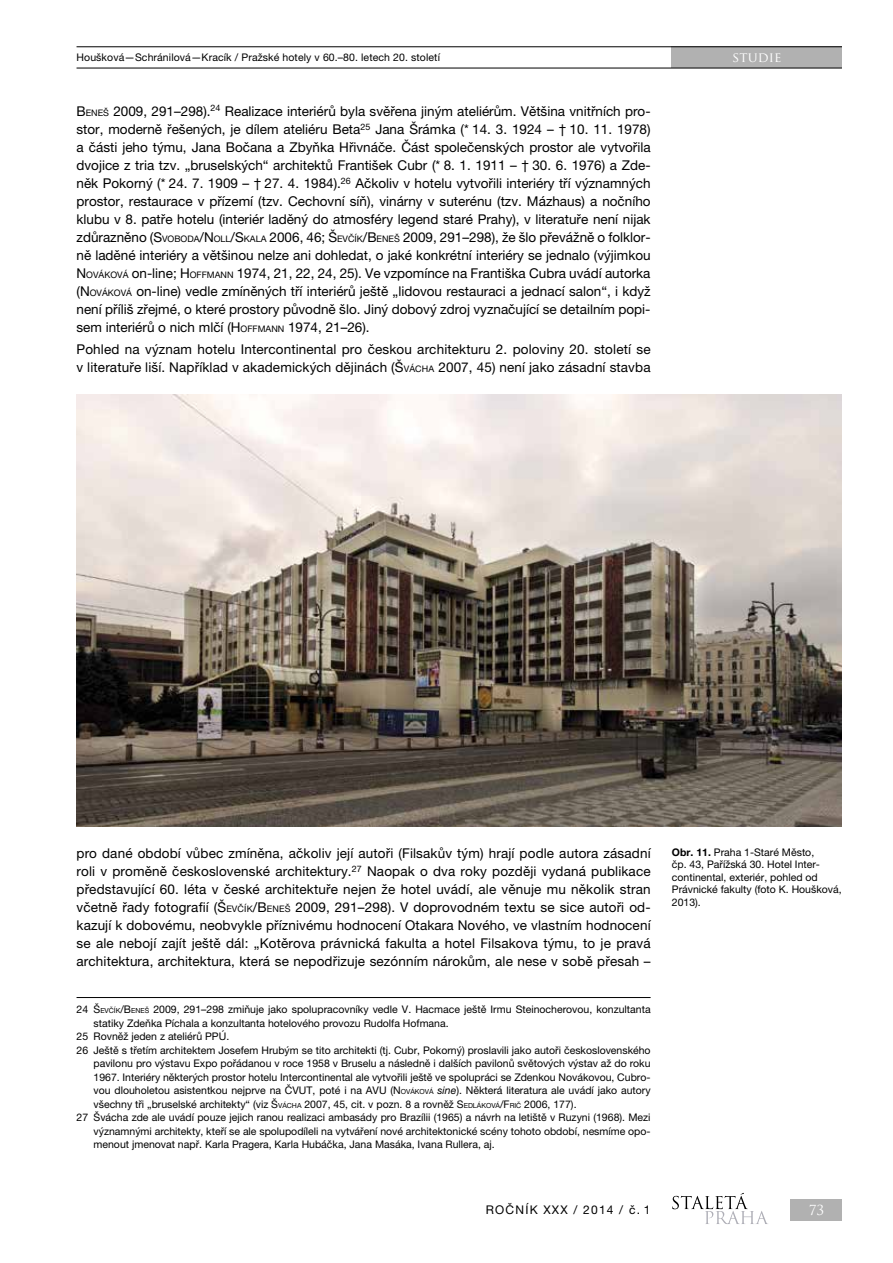
<style>
.page{position:relative;width:893px;height:1263px;background:#fff}
.page>*{position:absolute;margin:0;border:0;box-sizing:border-box;transform-origin:0 0}
.t1{font:13.5px/18px "Helvetica Neue LT Pro";letter-spacing:.01em;color:#000;text-align:justify}
.t2{font:13.5px "Trajan Pro";letter-spacing:.01em;color:#fff}
.t3{font:12px "Helvetica Neue LT Pro";letter-spacing:.1em;color:#000}
.t4{font:10.5px/12.6px "Helvetica Neue LT Pro";color:#000}
.s1{font-family:"Helvetica Neue LT Pro Roman SC666"}
.s2{font-family:"Helvetica Neue LT Pro Roman SC666";font-size:9px}
.s3{font-family:"Helvetica Neue LT Pro Roman SC666";font-size:7.05px}
.s4{font-style:italic}
.s5{font-weight:700}
</style>
<div class="page">
<div style="left:791px;top:1199px;width:51px;height:21px;background:#b1b1b1"></div>
<div style="left:672px;top:47px;width:170px;height:21px;background:#b1b1b1"></div>
<hr style="left:77px;top:46px;width:765px;height:1px;background:#000">
<hr style="left:77px;top:68px;width:765px;height:1px;background:#000">
<svg style="left:672px;top:1193px;width:96px;height:31px"></svg>
<hr style="left:77px;top:997px;width:574px;height:1px;background:#000">
<img style="left:77px;top:394px;width:765px;height:433px">
<p class="t4" style="left:77px;top:51px;width:365px">Houšková—Schránilová—Kracík / Pražské hotely v 60.–80. letech 20. století</p>
<p class="t2" style="left:732px;top:49px;width:51px">STUDIE</p>
<p class="t1" style="left:77px;top:102px;width:576px"><span class="s1">B</span> <span class="s2">ENEŠ</span> 2009, 291–298).<sup>24</sup> Realizace interiérů byla svěřena jiným ateliérům. Většina vnitřních pro&shy;stor, moderně řešených, je dílem ateliéru Beta<sup>25</sup> Jana Šrámka (* 14. 3. 1924 – † 10. 11. 1978) a části jeho týmu, Jana Bočana a Zbyňka Hřivnáče. Část společenských prostor ale vytvořila dvojice z tria tzv. „bruselských“ architektů František Cubr (* 8. 1. 1911 – † 30. 6. 1976) a Zde&shy;něk Pokorný (* 24. 7. 1909 – † 27. 4. 1984).<sup>26</sup> Ačkoliv v hotelu vytvořili interiéry tří významných prostor, restaurace v přízemí (tzv. Cechovní síň), vinárny v suterénu (tzv. Mázhaus) a nočního klubu v 8. patře hotelu (interiér laděný do atmosféry legend staré Prahy), v literatuře není nijak zdůrazněno (<span class="s1">S</span><span class="s2">VOBODA</span><span class="s1">/N</span><span class="s2">OLL</span><span class="s1">/S</span><span class="s2">KALA</span> 2006, 46; <span class="s1">Š</span><span class="s2">EVČÍK</span><span class="s1">/B</span> <span class="s2">ENEŠ</span> 2009, 291–298), že šlo převážně o folklor&shy;ně laděné interiéry a většinou nelze ani dohledat, o jaké konkrétní interiéry se jednalo (výjimkou <span class="s1">N</span><span class="s2">OVÁKOVÁ</span> on-line; <span class="s1">H</span><span class="s2">OFFMANN</span> 1974, 21, 22, 24, 25). Ve vzpomínce na Františka Cubra uvádí autorka (<span class="s1">N</span><span class="s2">OVÁKOVÁ</span> on-line) vedle zmíněných tří interiérů ještě „lidovou restauraci a jednací salon“, i když není příliš zřejmé, o které prostory původně šlo. Jiný dobový zdroj vyznačující se detailním popi&shy;sem interiérů o nich mlčí (<span class="s1">H</span><span class="s2">OFFMANN</span> 1974, 21–26).</p>
<p class="t1" style="left:77px;top:340px;width:576px">Pohled na význam hotelu I ntercontinental pro českou architekturu 2. poloviny 20. století se v literatuře liší. Například v akademických dějinách (<span class="s1">Š</span><span class="s2">VÁCHA</span> 2007, 45) není jako zásadní stavba</p>
<p class="t1" style="left:77px;top:844px;width:576px">pro dané období vůbec zmíněna, ačkoliv její autoři (Filsakův tým) hrají podle autora zásadní roli v proměně československé architektury.<sup>27</sup> Naopak o dva roky později vydaná publikace představující 60. léta v české architektuře nejen že hotel uvádí, ale věnuje mu několik stran včetně řady fotografií (<span class="s1">Š</span><span class="s2">EVČÍK</span><span class="s1">/B</span> <span class="s2">EN EŠ</span> 2009, 291–298). V doprovodném textu se sice autoři od&shy;kazují k dobovému, neobvykle příznivému hodnocení Otakara Nového, ve vlastním hodnocení se ale nebojí zajít ještě dál: „Kotěrova právnická fakulta a hotel Filsakova týmu, to je pravá architektura, architektura, která se nepodřizuje sezónním nárokům, ale nese v sobě přesah –</p>
<p class="t4" style="left:77px;top:1003px;width:576px">24 <span class="s1">Š</span><span class="s3">EVČÍK</span><span class="s1">/B</span> <span class="s3">ENEŠ</span> 2009, 291–298 zmiňuje jako spolupracovníky vedle V. Hacmace ještě I rmu Steinocherovou, konzultanta</p>
<p class="t4" style="left:94px;top:1016px;width:357px">statiky Zdeňka Píchala a konzultanta hotelového provozu Rudolfa Hofmana.</p>
<p class="t4" style="left:77px;top:1030px;width:154px">25 Rovněž jeden z ateliérů PPÚ.</p>
<p class="t4" style="left:77px;top:1043px;width:576px">26 Ještě s třetím architektem Josefem Hrubým se tito architekti (tj. Cubr, Pokorný) proslavili jako autoři československého</p>
<p class="t4" style="left:94px;top:1057px;width:559px">pavilonu pro výstavu Expo pořádanou v roce 1958 v Bruselu a následně i dalších pavilonů světových výstav až do roku</p>
<p class="t4" style="left:94px;top:1070px;width:558px">1967. I nteriéry některých prostor hotelu I ntercontinental ale vytvořili ještě ve spolupráci se Zdenkou Novákovou, Cubro-</p>
<p class="t4" style="left:94px;top:1084px;width:207px">vou dlouholetou asistentkou nejprve na ČVUT</p>
<p class="t4" style="left:313px;top:1084px;width:61px">, poté i na AVU</p>
<p class="t4" style="left:390px;top:1084px;width:262px">(<span class="s1">N</span><span class="s3">OVÁKOVÁ</span> <span class="s4">sine</span>). Některá literatura ale uvádí jako autory</p>
<p class="t4" style="left:94px;top:1097px;width:485px">všechny tři „bruselské architekty“ (viz <span class="s1">Š</span><span class="s3">VÁCHA</span> 2007, 45, cit. v pozn. 8 a rovněž <span class="s1">S</span><span class="s3">EDLÁKOVÁ</span><span class="s1">/F</span> <span class="s3">RIČ</span> 2006, 177).</p>
<p class="t4" style="left:77px;top:1111px;width:576px">27 Švácha zde ale uvádí pouze jejich ranou realizaci ambasády pro Brazílii (1965) a návrh na letiště v Ruzyni (1968). Mezi</p>
<p class="t4" style="left:94px;top:1124px;width:559px">významnými architekty, kteří se ale spolupodíleli na vytváření nové architektonické scény tohoto období, nesmíme opo-</p>
<p class="t4" style="left:94px;top:1138px;width:403px">menout jmenovat např. Karla Pragera, Karla Hubáčka, Jana Masáka, Ivana Rullera, aj.</p>
<p class="t4" style="left:672px;top:845px;width:171px"><span class="s5">Obr. 11.</span> Praha 1-Staré Město,<br>čp. 43, Pařížská 30. Hotel I nter&shy;continental, exteriér, pohled od<br>Právnické fakulty (foto K. Houšková,<br>2013).</p>
<p class="t3" style="left:486px;top:1203px;width:166px">ROČNÍK XXX / 2014 / č. 1</p>
<p class="t2" style="left:809px;top:1201px;width:17px">73</p>
</div>
